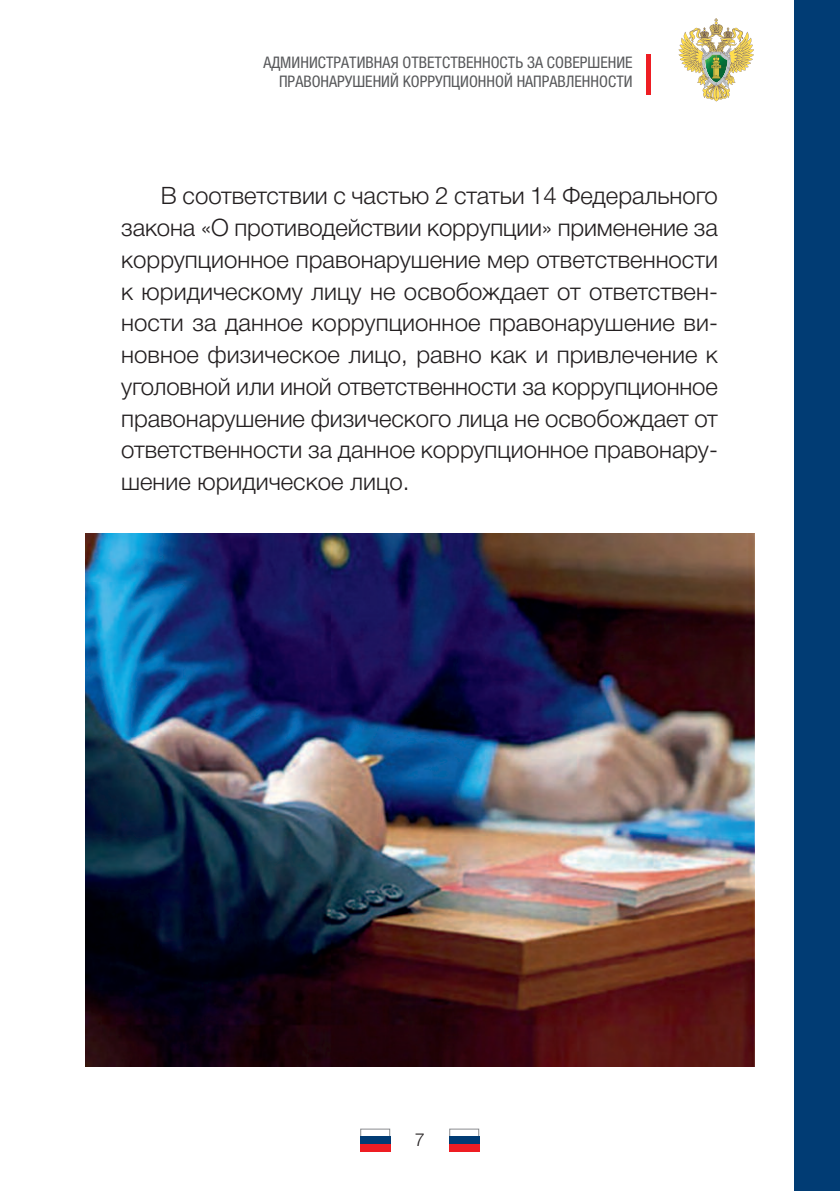
<style>
.page{position:relative;width:840px;height:1191px;background:#fff}
.page>*{position:absolute;margin:0;border:0;box-sizing:border-box;transform-origin:0 0}
.t1{font:24px/31.8px "Helvetica 4 Light";color:#231f20;text-align:justify}
.t2{font:18px "Helvetica 4 Light";color:#231f20}
.t3{font:condensed 16px/19.2px "Helvetica Neue LTCYR";color:#57585a;text-align:right}
</style>
<div class="page">
<div style="left:794px;top:0;width:45px;height:1191px;background:#013c74"></div>
<div style="left:360px;top:1128px;width:30px;height:23px;border:1px solid #8a8c8f"></div>
<div style="left:360px;top:1136px;width:30px;height:7px;background:#013c74"></div>
<div style="left:360px;top:1143px;width:30px;height:8px;background:#ee1d23"></div>
<div style="left:449px;top:1128px;width:30px;height:23px;border:1px solid #8a8c8f"></div>
<div style="left:449px;top:1136px;width:30px;height:7px;background:#013c74"></div>
<div style="left:449px;top:1143px;width:30px;height:8px;background:#ee1d23"></div>
<svg style="left:678px;top:18px;width:75px;height:83px"></svg>
<div style="left:645px;top:54px;width:5px;height:41px;background:#ee1d23"></div>
<img style="left:85px;top:533px;width:669px;height:533px">
<p class="t3" style="left:263px;top:54px;width:370px">АДМИНИСТРАТИВНАЯ ОТВЕТСТВЕННОСТЬ ЗА СОВЕРШЕНИЕ<br>ПРАВОНАРУШЕНИЙ КОРРУПЦИОННОЙ НАПРАВЛЕННОСТИ</p>
<p class="t1" style="left:121px;top:182px;width:598px;text-indent:40px">В соответствии с частью 2 статьи 14 Федерального закона «О противодействии коррупции» применение за коррупционное правонарушение мер ответственности к юридическому лицу не освобождает от ответствен&shy;ности за данное коррупционное правонарушение ви&shy;новное физическое лицо, равно как и привлечение к уголовной или иной ответственности за коррупционное правонарушение физического лица не освобождает от ответственности за данное коррупционное правонару&shy;шение юридическое лицо.</p>
<p class="t2" style="left:415px;top:1132px;width:12px">7</p>
</div>
